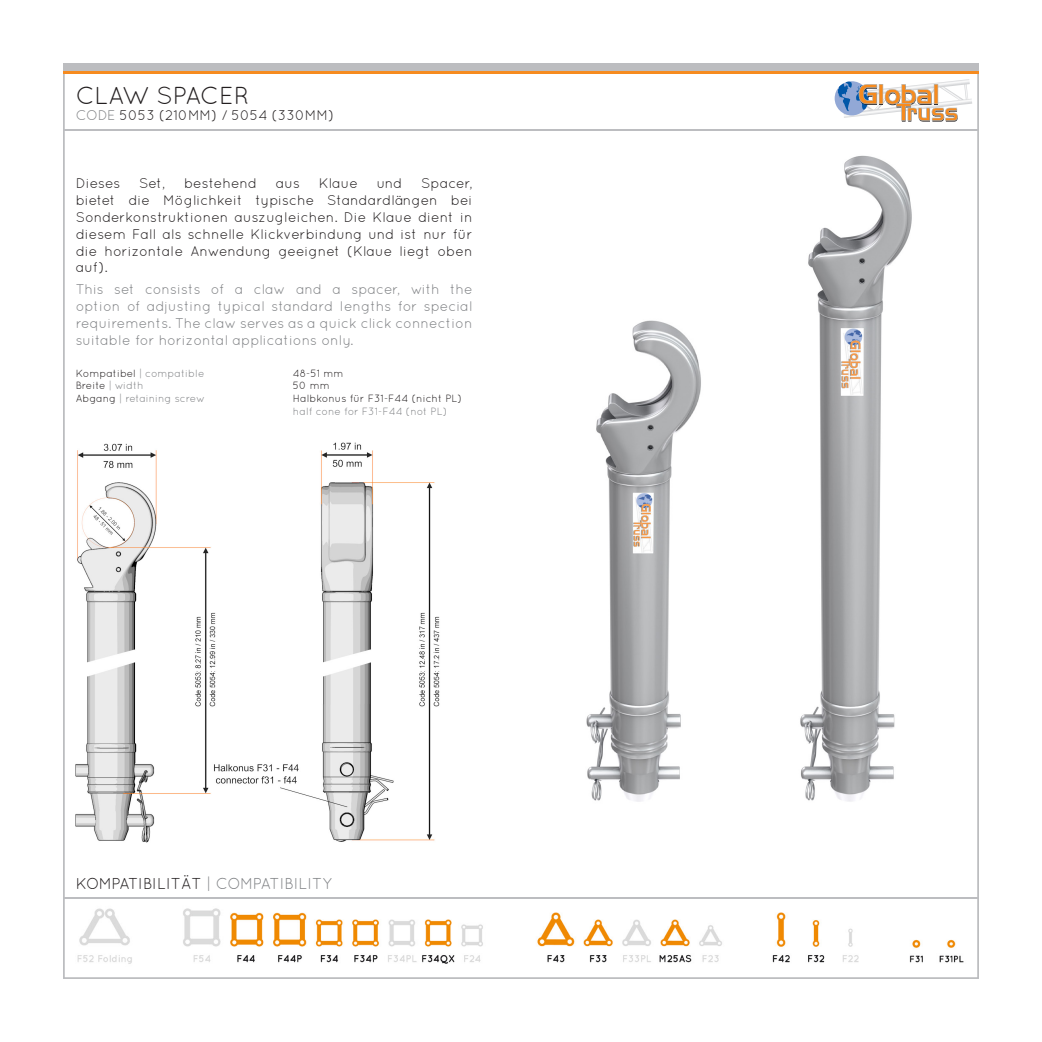
<style>
.page{position:relative;width:1042px;height:1042px;background:#fff}
.page>*{position:absolute;margin:0;border:0;box-sizing:border-box;transform-origin:0 0}
.t1{font:24.5px "Quicksand";color:#231f20}
.t2{font:15.75px "Quicksand";color:#231f20}
.t3{font:14px/16.8px "Quicksand";color:#231f20;text-align:justify}
.t4{font:14px/16.8px "Quicksand";color:#808285;text-align:justify}
.t5{font:10.5px "Quicksand";color:#808285}
.t6{font:10.5px "Quicksand";color:#231f20}
.s1{color:#808285}
.s2{color:#231f20}
</style>
<div class="page">
<svg style="left:63px;top:70px;width:916px;height:4px;fill:#f68b1f"></svg>
<hr style="left:63px;top:129px;width:916px;height:1px;background:#bcbdc0">
<img style="left:800px;top:155px;width:112px;height:647px">
<img style="left:586px;top:320px;width:115px;height:482px">
<img style="left:76px;top:898px;width:890px;height:66px">
<hr style="left:63px;top:897px;width:916px;height:1px;background:#bcbdc0">
<div style="left:63px;top:63px;width:916px;height:7px;background:#bcbdc0"></div>
<img style="left:75px;top:442px;width:365px;height:401px">
<img style="left:877px;top:79px;width:93px;height:19px">
<img style="left:844px;top:99px;width:128px;height:19px">
<svg style="left:834px;top:81px;width:35px;height:34px"></svg>
<hr style="left:879px;top:85px;width:4px;height:20px;background:#343132">
<svg style="left:837px;top:81px;width:40px;height:31px"></svg>
<svg style="left:879px;top:84px;width:4px;height:20px"></svg>
<svg style="left:884px;top:84px;width:74px;height:38px"></svg>
<p class="t1" style="left:76px;top:81px;width:175px">CLAW SPACER</p>
<p class="t3" style="left:76px;top:107px;width:260px"><span class="s1">CODE</span> 5053 (210MM) / 5054 (330MM)</p>
<p class="t3" style="left:76px;top:175px;width:398px;text-indent:345px">Spacer, bietet die Möglichkeit typische Standardlängen bei Sonderkonstruktionen auszugleichen. Die Klaue dient in diesem Fall als schnelle Klickverbindung und ist nur für die horizontale Anwendung geeignet (Klaue liegt oben auf).</p>
<p class="t4" style="left:76px;top:281px;width:398px">This set consists of a claw and a spacer, with the option of adjusting typical standard lengths for special requirements. The claw serves as a quick click connection suitable for horizontal applications only.</p>
<p class="t5" style="left:76px;top:367px;width:130px"><span class="s2">Kompatibel</span> | compatible</p>
<p class="t6" style="left:293px;top:367px;width:52px">48-51 mm</p>
<p class="t6" style="left:76px;top:380px;width:69px">Breite <span class="s1">| width</span></p>
<p class="t6" style="left:293px;top:380px;width:38px">50 mm</p>
<p class="t5" style="left:76px;top:392px;width:131px"><span class="s2">Abgang</span> | retaining screw</p>
<p class="t6" style="left:293px;top:392px;width:171px">Halbkonus für F31-F44 (nicht PL)</p>
<p class="t5" style="left:293px;top:405px;width:156px">half cone for F31-F44 (not PL)</p>
<p class="t3" style="left:76px;top:175px;width:46px">Dieses</p>
<p class="t3" style="left:139px;top:175px;width:28px">Set,</p>
<p class="t3" style="left:184px;top:175px;width:75px">bestehend</p>
<p class="t3" style="left:276px;top:175px;width:26px">aus</p>
<p class="t3" style="left:319px;top:175px;width:41px">Klaue</p>
<p class="t3" style="left:377px;top:175px;width:27px">und</p>
<p class="t2" style="left:76px;top:874px;width:258px">KOMPATIBILITÄT <span class="s1">| COMPATIBILITY</span></p>
</div>
